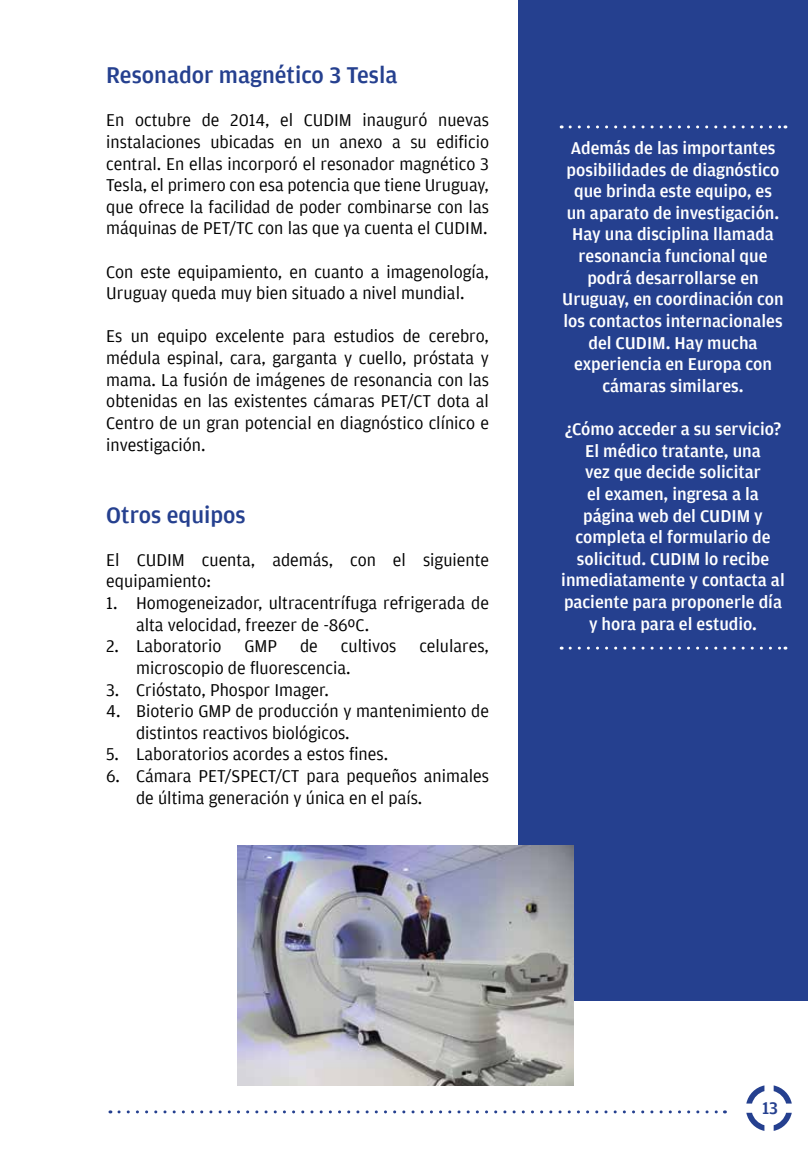
<style>
.page{position:relative;width:808px;height:1149px;background:#fff}
.page>*{position:absolute;margin:0;border:0;box-sizing:border-box;transform-origin:0 0}
.t1{font:500 24px "Amplitude";color:#25408f}
.t2{font:18px/21.6px "Amplitude";color:#000}
.t3{font:500 18px/21.6px "Amplitude";color:#fff;text-align:center}
.t4{font:500 18px "Amplitude";color:#25408f}
</style>
<div class="page">
<svg style="left:774px;top:1112px;width:18px;height:18px"></svg>
<svg style="left:746px;top:1112px;width:18px;height:18px"></svg>
<svg style="left:774px;top:1085px;width:18px;height:18px"></svg>
<svg style="left:746px;top:1085px;width:18px;height:18px"></svg>
<svg style="left:119px;top:1110px;width:606px;height:2px"></svg>
<div style="left:518px;top:0;width:290px;height:999px;background:#25408f"></div>
<svg style="left:570px;top:125px;width:216px;height:3px"></svg>
<svg style="left:570px;top:646px;width:216px;height:3px"></svg>
<img style="left:237px;top:845px;width:337px;height:240px">
<h1 class="t1" style="left:106px;top:62px;width:293px">Resonador magnético 3 Tesla</h1>
<p class="t2" style="left:106px;top:110px;width:384px;text-align:justify">En octubre de 2014, el CUDIM inauguró nuevas instalaciones ubicadas en un anexo a su edificio central. En ellas incorporó el resonador magnético 3<br>Tesla, el primero con esa potencia que tiene Uruguay, que ofrece la facilidad de poder combinarse con las máquinas de PET/TC con las que ya cuenta el CUDIM.</p>
<p class="t2" style="left:106px;top:261px;width:384px">Con este equipamiento, en cuanto a imagenología,<br>Uruguay queda muy bien situado a nivel mundial.</p>
<p class="t2" style="left:106px;top:326px;width:384px;text-align:justify">Es un equipo excelente para estudios de cerebro, médula espinal, cara, garganta y cuello, próstata y mama. La fusión de imágenes de resonancia con las obtenidas en las existentes cámaras PET/CT dota al Centro de un gran potencial en diagnóstico clínico e investigación.</p>
<h1 class="t1" style="left:106px;top:501px;width:141px">Otros equipos</h1>
<p class="t2" style="left:106px;top:549px;width:384px">El CUDIM cuenta, además, con el siguiente equipamiento:</p>
<p class="t2" style="left:136px;top:592px;width:354px;text-indent:-30px">1. Homogeneizador, ultracentrífuga refrigerada de alta velocidad, freezer de -86ºC.</p>
<p class="t2" style="left:106px;top:635px;width:117px">2. Laboratorio</p>
<p class="t2" style="left:244px;top:635px;width:34px">GMP</p>
<p class="t2" style="left:300px;top:635px;width:19px">de</p>
<p class="t2" style="left:341px;top:635px;width:57px">cultivos</p>
<p class="t2" style="left:419px;top:635px;width:71px">celulares,</p>
<p class="t2" style="left:136px;top:657px;width:216px">microscopio de fluorescencia.</p>
<p class="t2" style="left:106px;top:678px;width:224px">3. Crióstato, Phospor Imager.</p>
<p class="t2" style="left:136px;top:700px;width:354px;text-indent:-30px">4. Bioterio GMP de producción y mantenimiento de distintos reactivos biológicos.</p>
<p class="t2" style="left:106px;top:743px;width:283px">5. Laboratorios acordes a estos fines.</p>
<p class="t2" style="left:136px;top:765px;width:354px;text-indent:-30px">6. Cámara PET/SPECT/CT para pequeños animales de última generación y única en el país.</p>
<p class="t3" style="left:562px;top:137px;width:223px">Además de las importantes posibilidades de diagnóstico que brinda este equipo, es<br>un aparato de investigación.<br>Hay una disciplina llamada resonancia funcional que podrá desarrollarse en<br>Uruguay, en coordinación con los contactos internacionales del CUDIM. Hay mucha experiencia en Europa con cámaras similares.</p>
<p class="t3" style="left:561px;top:418px;width:225px">¿Cómo acceder a su servicio?<br>El médico tratante, una<br>vez que decide solicitar<br>el examen, ingresa a la página web del CUDIM y completa el formulario de solicitud. CUDIM lo recibe inmediatamente y contacta al paciente para proponerle día y hora para el estudio.</p>
<p class="t4" style="left:762px;top:1097px;width:17px">13</p>
</div>
